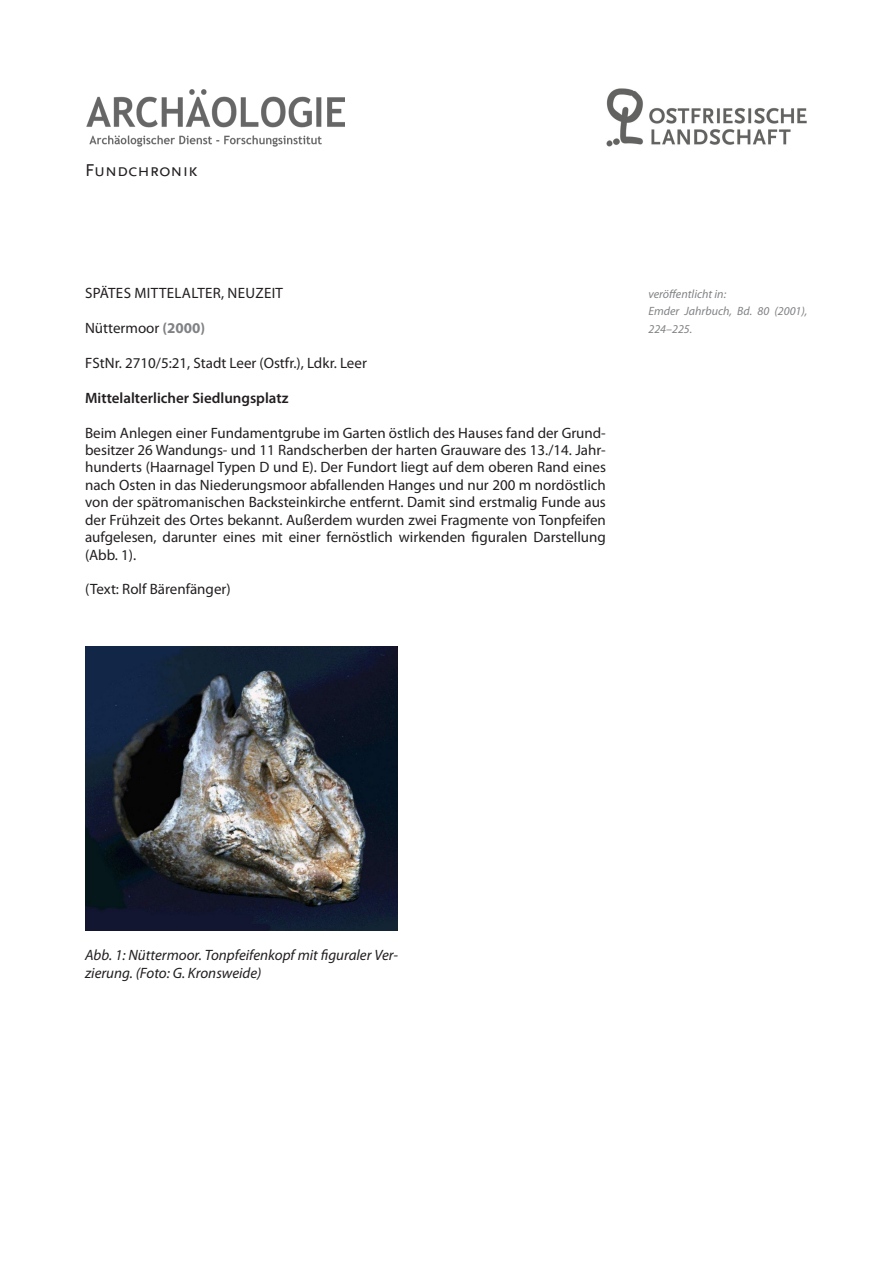
<style>
.page{position:relative;width:893px;height:1263px;background:#fff}
.page>*{position:absolute;margin:0;border:0;box-sizing:border-box;transform-origin:0 0}
.t1{font:18px "Scala Sans Caps";color:#231f20}
.Bodytext{font:15px/17.4px "Myriad Pro";color:#231f20;text-align:justify}
.AU{font:italic 15px/17.4px "Myriad Pro";color:#231f20}
.Ü2{font:600 15px "Myriad Pro";color:#231f20}
.Ü1{font:15px "Myriad Pro";letter-spacing:.02em;color:#231f20}
.t2{font:italic 12px/17.4px "Myriad Pro";color:#808285}
.s1{font-weight:700;color:#808285}
</style>
<div class="page">
<img style="left:86px;top:89px;width:259px;height:57px">
<img style="left:606px;top:89px;width:201px;height:57px">
<img style="left:85px;top:647px;width:313px;height:284px">
<p class="t1" style="left:85px;top:161px;width:114px">Fundchronik</p>
<p class="Ü1" style="left:85px;top:284px;width:199px">SPÄTES MITTELALTER, NEUZEIT</p>
<p class="Bodytext" style="left:85px;top:319px;width:122px">Nüttermoor <span class="s1">(2000)</span></p>
<p class="Bodytext" style="left:85px;top:354px;width:283px">FStNr. 2710/5:21, Stadt Leer (Ostfr.), Ldkr. Leer</p>
<p class="Ü2" style="left:85px;top:388px;width:205px">Mittelalterlicher Siedlungsplatz</p>
<p class="Bodytext" style="left:85px;top:423px;width:522px">Beim Anlegen einer Fundamentgrube im Garten östlich des Hauses fand der Grund&shy;besitzer 26 Wandungs- und 11 Randscherben der harten Grauware des 13./14. Jahr&shy;hunderts (Haarnagel Typen D und E). Der Fundort liegt auf dem oberen Rand eines nach Osten in das Niederungsmoor abfallenden Hanges und nur 200 m nordöstlich von der spätromanischen Backsteinkirche entfernt. Damit sind erstmalig Funde aus der Frühzeit des Ortes bekannt. Außerdem wurden zwei Fragmente von Tonpfeifen aufgelesen, darunter eines mit einer fernöstlich wirkenden figuralen Darstellung (Abb. 1).</p>
<p class="Bodytext" style="left:85px;top:580px;width:147px">(Text: Rolf Bärenfänger)</p>
<p class="t2" style="left:648px;top:285px;width:79px">veröffentlicht in:</p>
<p class="t2" style="left:648px;top:303px;width:161px">Emder Jahrbuch, Bd. 80 (2001),<br>224–225.</p>
<p class="AU" style="left:85px;top:946px;width:314px">Abb. 1: Nüttermoor. Tonpfeifenkopf mit figuraler Ver&shy;zierung. (Foto: G. Kronsweide)</p>
</div>
